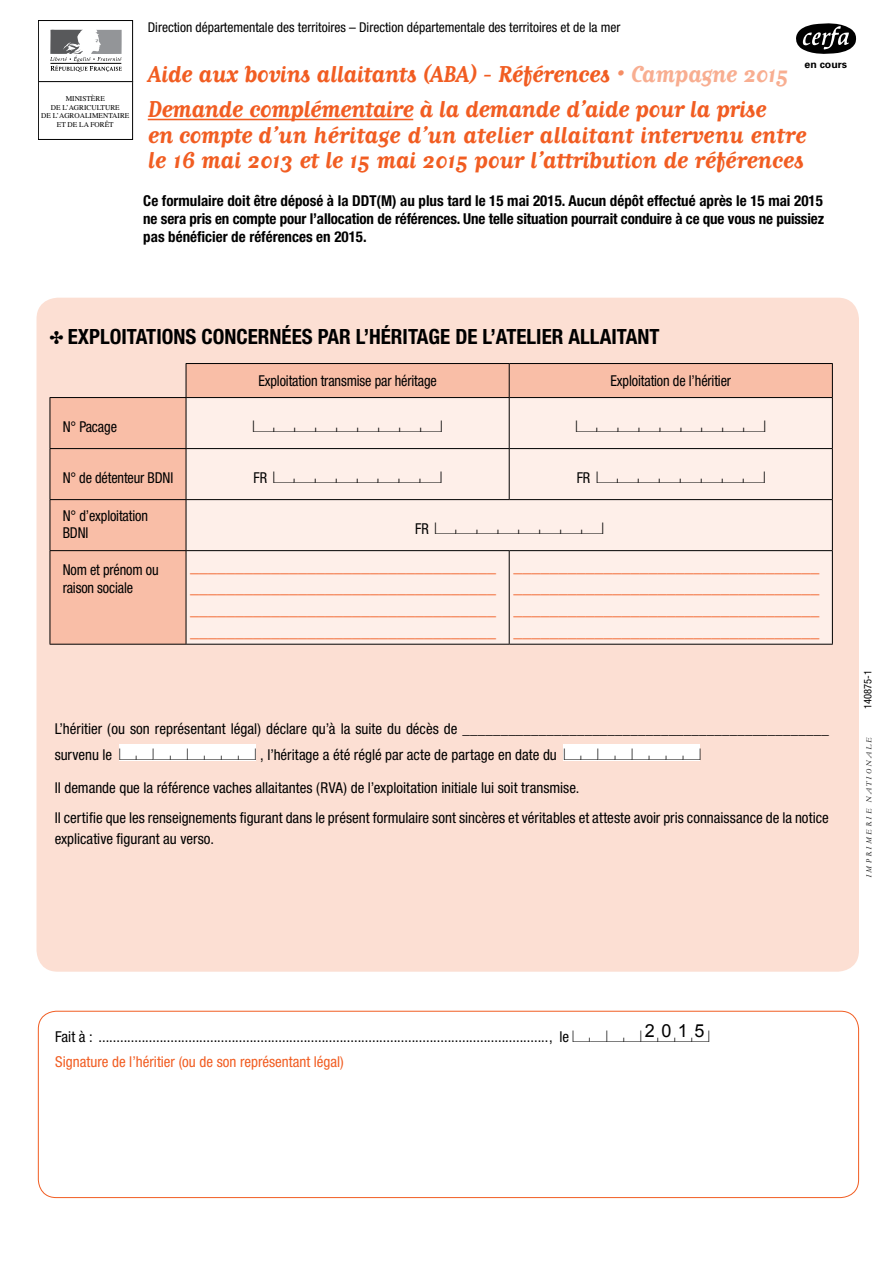
<style>
.page{position:relative;width:893px;height:1263px;background:#fff}
.page>*{position:absolute;margin:0;border:0;box-sizing:border-box;transform-origin:0 0}
.t1{font:700 27px/35.2px "Matrix Script";letter-spacing:-.015em;color:#f15d22}
.t2{font:700 condensed 21px "Helvetica Neue";color:#000}
.t3{font:18px/21.6px "Times";color:#f15d22;text-align:justify}
.t4{font:18px "Arial";color:#000}
.t5{font:condensed 15px/25px "Helvetica Neue";color:#000}
.t6{font:700 condensed 15px/18px "Helvetica Neue";color:#000;text-align:justify}
.t7{font:condensed 15px/16.5px "Helvetica Neue";color:#000;scale:.95 1}
.t8{font:15px "Casesaremplir";color:#000;scale:1.85 1}
.t9{font:condensed 13.5px "Helvetica Neue";color:#000}
.t10{font:condensed 10.5px "Helvetica Neue";color:#000}
.t11{font:700 10.5px "Univers";color:#000}
.t12{font:7.5px "Ligne Graphique";color:#000}
.t13{font:7.35px/8.7px "Times";color:#000;text-align:center}
.s1{color:#f58d64}
.s2{color:#f8ae91}
.s3{font-family:"Arial Unicode MS";font-weight:400;font-stretch:normal;font-size:18px}
.s4{font-family:"Helvetica Neue";font-stretch:condensed}
.s5{font-family:"Casesaremplir";font-stretch:normal}
.s6{color:#f15d22}
</style>
<div class="page">
<div style="left:37px;top:298px;width:822px;height:674px;background:#fcdfd3;border-radius:21px"></div>
<div style="left:38px;top:1011px;width:821px;height:187px;border:1px solid #f15d22;border-radius:18px"></div>
<div style="left:38px;top:20px;width:95px;height:62px;border:1px solid #000"></div>
<div style="left:38px;top:82px;width:95px;height:58px;border:1px solid #000"></div>
<svg style="left:50px;top:30px;width:72px;height:42px"></svg>
<hr style="left:39px;top:81px;width:94px;height:1px;background:#000">
<svg style="left:796px;top:23px;width:60px;height:31px"></svg>
<svg style="left:51px;top:363px;width:781px;height:281px;background:#f8bfa9"></svg>
<div style="left:187px;top:398px;width:645px;height:246px;background:#feefe9"></div>
<hr style="left:186px;top:363px;width:323px;height:1px;background:#000">
<hr style="left:186px;top:364px;width:1px;height:33px;background:#000">
<hr style="left:509px;top:363px;width:324px;height:1px;background:#000">
<hr style="left:509px;top:364px;width:1px;height:33px;background:#000">
<hr style="left:832px;top:364px;width:1px;height:33px;background:#000">
<hr style="left:50px;top:397px;width:136px;height:1px;background:#000">
<hr style="left:50px;top:398px;width:1px;height:50px;background:#000">
<hr style="left:186px;top:397px;width:323px;height:1px;background:#000">
<hr style="left:186px;top:398px;width:1px;height:50px;background:#000">
<hr style="left:509px;top:397px;width:324px;height:1px;background:#000">
<hr style="left:509px;top:398px;width:1px;height:50px;background:#000">
<hr style="left:832px;top:398px;width:1px;height:50px;background:#000">
<hr style="left:50px;top:448px;width:136px;height:1px;background:#000">
<hr style="left:50px;top:449px;width:1px;height:50px;background:#000">
<hr style="left:186px;top:448px;width:323px;height:1px;background:#000">
<hr style="left:186px;top:449px;width:1px;height:50px;background:#000">
<hr style="left:509px;top:448px;width:324px;height:1px;background:#000">
<hr style="left:509px;top:449px;width:1px;height:50px;background:#000">
<hr style="left:832px;top:449px;width:1px;height:50px;background:#000">
<hr style="left:50px;top:499px;width:136px;height:1px;background:#000">
<hr style="left:50px;top:500px;width:1px;height:50px;background:#000">
<hr style="left:186px;top:499px;width:323px;height:1px;background:#000">
<hr style="left:186px;top:500px;width:1px;height:50px;background:#000">
<hr style="left:509px;top:499px;width:324px;height:1px;background:#000">
<hr style="left:832px;top:500px;width:1px;height:50px;background:#000">
<hr style="left:50px;top:550px;width:136px;height:1px;background:#000">
<hr style="left:50px;top:551px;width:1px;height:93px;background:#000">
<hr style="left:186px;top:550px;width:323px;height:1px;background:#000">
<hr style="left:186px;top:551px;width:1px;height:93px;background:#000">
<hr style="left:509px;top:550px;width:324px;height:1px;background:#000">
<hr style="left:509px;top:551px;width:1px;height:93px;background:#000">
<hr style="left:832px;top:551px;width:1px;height:93px;background:#000">
<hr style="left:50px;top:644px;width:136px;height:1px;background:#000">
<hr style="left:186px;top:644px;width:323px;height:1px;background:#000">
<hr style="left:509px;top:644px;width:324px;height:1px;background:#000">
<div style="left:563px;top:744px;width:137px;height:17px;background:#fff"></div>
<div style="left:119px;top:744px;width:136px;height:17px;background:#fff"></div>
<hr style="left:148px;top:119px;width:265px;height:1px;background:#f15d22">
<p class="t13" style="left:41px;top:93px;width:90px">MINISTÈRE<br>DE L’AGRICULTURE<br>DE L’AGROALIMENTAIRE<br>ET DE LA FORÊT</p>
<p class="t9" style="left:148px;top:19px;width:474px">Direction départementale des territoires – Direction départementale des territoires et de la mer</p>
<h1 class="t1" style="left:148px;top:56px;width:642px">Aide aux bovins allaitants (ABA) - Références <span class="s1">•</span> <span class="s2">Campagne 2015<br></span>Demande complémentaire à la demande d’aide pour la prise</h1>
<h1 class="t1" style="left:148px;top:122px;width:660px;line-height:25.5px">en compte d’un héritage d’un atelier allaitant intervenu entre le 16 mai 2013 et le 15 mai 2015 pour l’attribution de références</h1>
<p class="t6" style="left:143px;top:191px;width:682px">Ce formulaire doit être déposé à la DDT(M) au plus tard le 15 mai 2015. Aucun dépôt effectué après le 15 mai 2015 ne sera pris en compte pour l’allocation de références. Une telle situation pourrait conduire à ce que vous ne puissiez pas bénéficier de références en 2015.</p>
<p class="t11" style="left:804px;top:58px;width:44px">en cours</p>
<h2 class="t2" style="left:50px;top:324px;width:611px"><span class="s3">✤</span> Exploitations concernées par l’héritage de l’atelier allaitant</h2>
<p class="t7" style="left:258px;top:373px;width:189px">Exploitation transmise par héritage</p>
<p class="t7" style="left:610px;top:373px;width:128px">Exploitation de l’héritier</p>
<p class="t7" style="left:63px;top:418px;width:59px">N° Pacage</p>
<p class="t8" style="left:253px;top:418px;width:104px">ABBBBBBBC</p>
<p class="t8" style="left:576px;top:418px;width:104px">ABBBBBBBC</p>
<p class="t7" style="left:63px;top:469px;width:118px">N° de détenteur BDNI</p>
<p class="t8" style="left:254px;top:469px;width:103px"><span class="s4">FR</span> ABBBBBBC</p>
<p class="t8" style="left:577px;top:469px;width:103px"><span class="s4">FR</span> ABBBBBBC</p>
<p class="t7" style="left:63px;top:508px;width:91px">N° d’exploitation<br>BDNI</p>
<p class="t8" style="left:415px;top:520px;width:103px"><span class="s4">FR</span> ABBBBBBC</p>
<p class="t7" style="left:63px;top:561px;width:103px;line-height:18px">Nom et prénom ou raison sociale</p>
<p class="t3" style="left:190px;top:553px;width:307px">__________________________________ __________________________________ __________________________________ __________________________________</p>
<p class="t3" style="left:513px;top:553px;width:307px">__________________________________ __________________________________ __________________________________ __________________________________</p>
<p class="t5" style="left:55px;top:716px;width:776px;line-height:25.5px">L’héritier (ou son représentant légal) déclare qu’à la suite du décès de ________________________________________________ survenu le <span class="s5">ACBCBBBC</span> , l’héritage a été réglé par acte de partage en date du <span class="s5">ACBCBBBC</span></p>
<p class="t5" style="left:55px;top:773px;width:776px;line-height:29.5px">Il demande que la référence vaches allaitantes (RVA) de l’exploitation initiale lui soit transmise.<br>Il certifie que les renseignements figurant dans le présent formulaire sont sincères et véritables et atteste avoir pris connaissance de la notice</p>
<p class="t5" style="left:55px;top:826px;width:161px">explicative figurant au verso.</p>
<p class="t10" style="left:862px;top:709px;width:40px;rotate:-90deg">140875-1</p>
<p class="t12" style="left:865px;top:878px;width:143px;rotate:-90deg">IMPRIMERIE NATIONALE</p>
<p class="t4" style="left:645px;top:1018px;width:61px">2015</p>
<p class="t5" style="left:55px;top:1024px;width:656px">Fait à : ............................................................................................................................., le <span class="s5">ACBCBBBC<br></span><span class="s6">Signature de l’héritier (ou de son représentant légal)</span></p>
</div>
